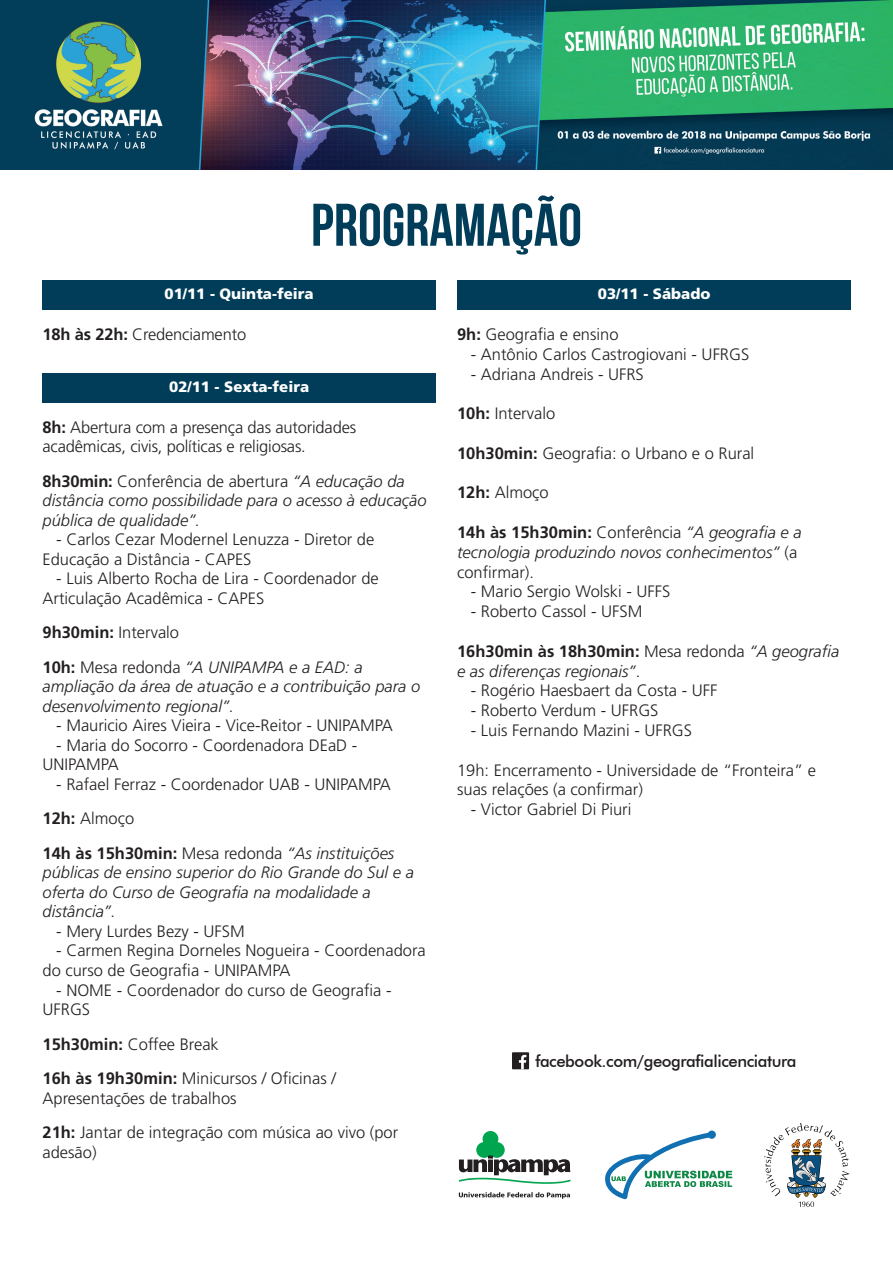
<style>
.page{position:relative;width:893px;height:1263px;background:#fff}
.page>*{position:absolute;margin:0;border:0;box-sizing:border-box;transform-origin:0 0}
.t1{font:700 60px "Bebas Neue";color:#013d58}
.t2{font:500 16.65px "Futura BT";letter-spacing:-.025em;color:#231f20}
.t3{font:300 16.5px/19.5px "Frutiger LT Pro";color:#231f20}
.t4{font:italic 300 16.5px/19.5px "Frutiger LT Pro";color:#231f20}
.t5{font:900 15px "Frutiger LT Pro";color:#fff}
.s1{font-weight:700}
.s2{font-weight:700;font-style:normal}
.s3{font-style:normal}
.s4{font-style:italic}
</style>
<div class="page">
<div style="left:43px;top:280px;width:393px;height:30px;background:#013d58"></div>
<div style="left:43px;top:373px;width:393px;height:29px;background:#013d58"></div>
<div style="left:457px;top:280px;width:394px;height:30px;background:#013d58"></div>
<svg style="left:459px;top:1131px;width:111px;height:68px"></svg>
<svg style="left:605px;top:1130px;width:127px;height:69px"></svg>
<svg style="left:764px;top:1123px;width:85px;height:84px"></svg>
<div style="left:512px;top:1052px;width:17px;height:17px;background:#231f20"></div>
<svg style="left:519px;top:1055px;width:7px;height:14px"></svg>
<img style="left:0;top:0;width:893px;height:170px">
<h1 class="t1" style="left:311px;top:192px;width:272px">PROGRAMAÇÃO</h1>
<p class="t5" style="left:165px;top:285px;width:151px">01/11 - Quinta-feira</p>
<p class="t3" style="left:43px;top:325px;width:205px"><span class="s1">18h às 22h:</span> Credenciamento</p>
<p class="t5" style="left:169px;top:378px;width:142px">02/11 - Sexta-feira</p>
<p class="t3" style="left:43px;top:417px;width:315px"><span class="s1">8h:</span> Abertura com a presença das autoridades acadêmicas, civis, políticas e religiosas.</p>
<p class="t4" style="left:43px;top:471px;width:386px"><span class="s2">8h30min:</span> <span class="s3">Conferência de abertura</span> “A educação da distância como possibilidade para o acesso à educação pública de qualidade”.</p>
<p class="t3" style="left:43px;top:530px;width:333px;text-indent:14px"><span class="s4">-</span> Carlos Cezar Modernel Lenuzza - Diretor de<br>Educação a Distância - CAPES</p>
<p class="t3" style="left:43px;top:569px;width:338px;text-indent:14px">- Luis Alberto Rocha de Lira - Coordenador de<br>Articulação Acadêmica - CAPES</p>
<p class="t3" style="left:43px;top:615px;width:322px;line-height:34.5px"><span class="s1">9h30min:</span> Intervalo<br><span class="s1">10h:</span> Mesa redonda <span class="s4">“A UNIPAMPA e a EAD: a</span></p>
<p class="t4" style="left:43px;top:677px;width:379px">ampliação da área de atuação e a contribuição para o desenvolvimento regional”.</p>
<p class="t3" style="left:56px;top:716px;width:338px">- Mauricio Aires Vieira - Vice-Reitor - UNIPAMPA</p>
<p class="t3" style="left:43px;top:736px;width:316px;text-indent:14px">- Maria do Socorro - Coordenadora DEaD -<br>UNIPAMPA</p>
<p class="t3" style="left:43px;top:767px;width:353px;line-height:34.5px;text-indent:14px">- Rafael Ferraz - Coordenador UAB - UNIPAMPA<br><span class="s1">12h:</span> Almoço<br><span class="s1">14h às 15h30min:</span> Mesa redonda <span class="s4">“As instituições</span></p>
<p class="t4" style="left:43px;top:863px;width:373px">públicas de ensino superior do Rio Grande do Sul e a oferta do Curso de Geografia na modalidade a distância”.</p>
<p class="t3" style="left:56px;top:922px;width:190px">- Mery Lurdes Bezy - UFSM</p>
<p class="t3" style="left:43px;top:941px;width:385px;text-indent:14px">- Carmen Regina Dorneles Nogueira - Coordenadora do curso de Geografia - UNIPAMPA</p>
<p class="t3" style="left:43px;top:980px;width:351px;text-indent:14px">- NOME - Coordenador do curso de Geografia -<br>UFRGS</p>
<p class="t3" style="left:43px;top:1027px;width:295px;line-height:34.5px"><span class="s1">15h30min:</span> Coffee Break<br><span class="s1">16h às 19h30min:</span> Minicursos / Oficinas /</p>
<p class="t3" style="left:43px;top:1081px;width:357px;line-height:34.5px">Apresentações de trabalhos<br><span class="s1">21h:</span> Jantar de integração com música ao vivo (por</p>
<p class="t3" style="left:43px;top:1142px;width:56px">adesão)</p>
<p class="t5" style="left:598px;top:285px;width:114px">03/11 - Sábado</p>
<p class="t3" style="left:457px;top:325px;width:163px"><span class="s1">9h:</span> Geografia e ensino</p>
<p class="t3" style="left:471px;top:344px;width:280px">- Antônio Carlos Castrogiovani - UFRGS</p>
<p class="t3" style="left:471px;top:364px;width:174px">- Adriana Andreis - UFRS</p>
<p class="t3" style="left:457px;top:404px;width:100px"><span class="s1">10h:</span> Intervalo</p>
<p class="t3" style="left:457px;top:443px;width:299px"><span class="s1">10h30min:</span> Geografia: o Urbano e o Rural</p>
<p class="t3" style="left:457px;top:483px;width:93px"><span class="s1">12h:</span> Almoço</p>
<p class="t4" style="left:457px;top:522px;width:346px"><span class="s2">14h às 15h30min:</span> <span class="s3">Conferência</span> “A geografia e a tecnologia produzindo novos conhecimentos” <span class="s3">(a confirmar).</span></p>
<p class="t3" style="left:471px;top:582px;width:201px">- Mario Sergio Wolski - UFFS</p>
<p class="t3" style="left:471px;top:602px;width:173px">- Roberto Cassol - UFSM</p>
<p class="t4" style="left:457px;top:641px;width:384px"><span class="s2">16h30min às 18h30min:</span> <span class="s3">Mesa redonda</span> “A geografia e as diferenças regionais”<span class="s3">.</span></p>
<p class="t3" style="left:471px;top:681px;width:248px">- Rogério Haesbaert da Costa - UFF</p>
<p class="t3" style="left:471px;top:701px;width:189px">- Roberto Verdum - UFRGS</p>
<p class="t3" style="left:471px;top:721px;width:223px">- Luis Fernando Mazini - UFRGS</p>
<p class="t3" style="left:457px;top:760px;width:361px">19h: Encerramento - Universidade de “Fronteira” e suas relações (a confirmar)</p>
<p class="t3" style="left:471px;top:800px;width:162px">- Victor Gabriel Di Piuri</p>
<p class="t2" style="left:535px;top:1050px;width:263px">facebook.com/geografialicenciatura</p>
</div>
